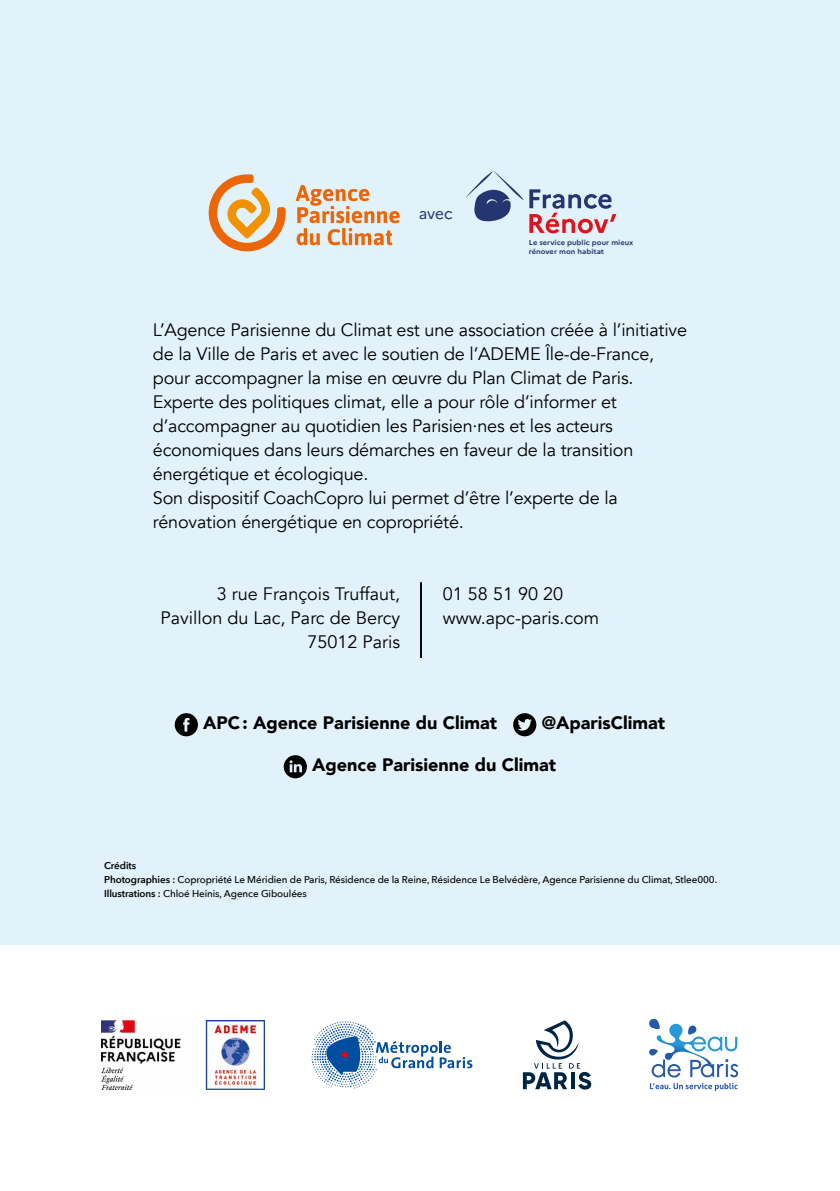
<style>
.page{position:relative;width:840px;height:1191px;background:#fff}
.page>*{position:absolute;margin:0;border:0;box-sizing:border-box;transform-origin:0 0}
.texte_courant{font:18px/24px "Avenir";letter-spacing:-.01em;color:#000}
.t1{font:900 18px "Avenir";color:#000}
.t2{font:15.4px "Marianne";color:#243571}
.t3{font:500 9.8px "Avenir Next";letter-spacing:-.01em;color:#000}
.t4{font:600 9.8px "Avenir Next";letter-spacing:-.01em;color:#000}
.t5{font:700 7px/8.6px "Marianne";color:#243571;scale:1.06 1}
.s1{font-weight:600}
</style>
<div class="page">
<div style="left:0;top:0;width:839px;height:944px;background:#e2f2fa"></div>
<div style="left:175px;top:713px;width:23px;height:23px;background:#000;border-radius:50%"></div>
<svg style="left:183px;top:718px;width:6px;height:13px"></svg>
<div style="left:513px;top:713px;width:23px;height:23px;background:#000;border-radius:50%"></div>
<svg style="left:518px;top:719px;width:13px;height:11px"></svg>
<svg style="left:283px;top:755px;width:24px;height:23px"></svg>
<svg style="left:289px;top:760px;width:13px;height:12px"></svg>
<hr style="left:420px;top:582px;width:2px;height:76px;background:#000">
<svg style="left:295px;top:185px;width:104px;height:60px"></svg>
<svg style="left:208px;top:174px;width:77px;height:77px"></svg>
<svg style="left:529px;top:189px;width:87px;height:44px"></svg>
<svg style="left:466px;top:171px;width:57px;height:50px"></svg>
<img style="left:101px;top:1020px;width:163px;height:69px">
<svg style="left:650px;top:1083px;width:87px;height:8px"></svg>
<svg style="left:649px;top:1018px;width:88px;height:59px"></svg>
<svg style="left:311px;top:1021px;width:161px;height:67px"></svg>
<svg style="left:522px;top:1020px;width:69px;height:69px"></svg>
<p class="t2" style="left:418px;top:202px;width:36px">avec</p>
<p class="t5" style="left:528px;top:238px;width:100px">Le service public pour mieux rénover mon habitat</p>
<p class="texte_courant" style="left:153px;top:318px;width:535px">L’Agence Parisienne du Climat est une association créée à l’initiative de la Ville de Paris et avec le soutien de l’ADEME Île-de-France, pour accompagner la mise en œuvre du Plan Climat de Paris.</p>
<p class="texte_courant" style="left:153px;top:390px;width:481px">Experte des politiques climat, elle a pour rôle d’informer et d’accompagner au quotidien les Parisien·nes et les acteurs économiques dans leurs démarches en faveur de la transition énergétique et écologique.</p>
<p class="texte_courant" style="left:153px;top:486px;width:466px">Son dispositif CoachCopro lui permet d’être l’experte de la rénovation énergétique en copropriété.</p>
<p class="texte_courant" style="left:217px;top:582px;width:185px">3 rue François Truffaut,</p>
<p class="texte_courant" style="left:160px;top:606px;width:241px">Pavillon du Lac, Parc de Bercy</p>
<p class="texte_courant" style="left:307px;top:630px;width:94px">75012 Paris</p>
<p class="texte_courant" style="left:442px;top:582px;width:122px">01 58 51 90 20</p>
<p class="texte_courant" style="left:442px;top:606px;width:158px">www.apc-paris.com</p>
<p class="t1" style="left:203px;top:707px;width:295px">APC: Agence Parisienne du Climat</p>
<p class="t1" style="left:541px;top:707px;width:125px">@AparisClimat</p>
<p class="t1" style="left:312px;top:749px;width:245px">Agence Parisienne du Climat</p>
<p class="t4" style="left:104px;top:856px;width:34px">Crédits</p>
<p class="t3" style="left:104px;top:871px;width:614px"><span class="s1">Photographies :</span> Copropriété Le Méridien de Paris, Résidence de la Reine, Résidence Le Belvédère, Agence Parisienne du Climat, Stlee000.</p>
<p class="t3" style="left:104px;top:885px;width:204px"><span class="s1">Illustrations :</span> Chloé Heinis, Agence Giboulées</p>
</div>
